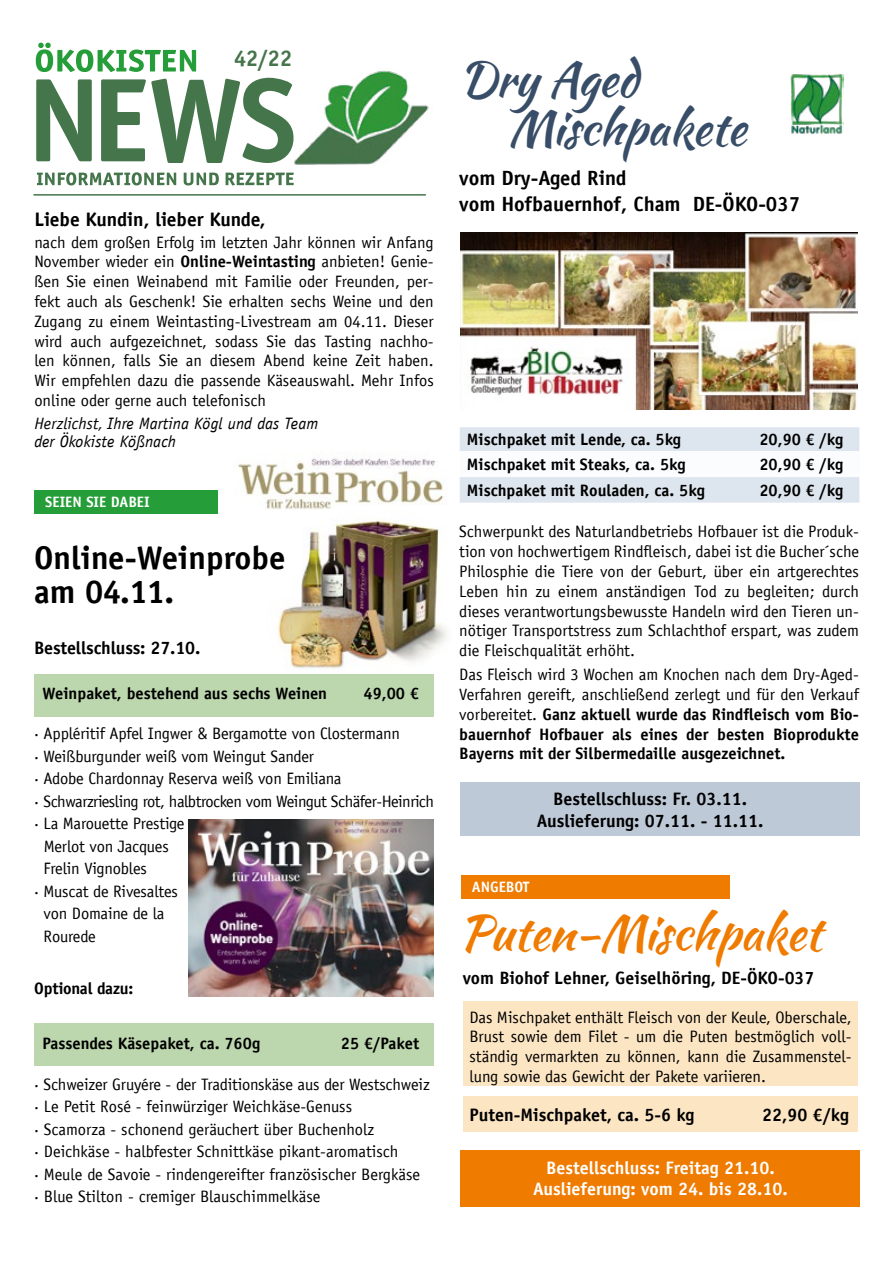
<style>
.page{position:relative;width:893px;height:1263px;background:#fff}
.page>*{position:absolute;margin:0;border:0;box-sizing:border-box;transform-origin:0 0}
.t1{font:48.75px "Kaushan Script";letter-spacing:-.01em;color:#ef7b00}
.t2{font:48px/48.6px "Kaushan Script";letter-spacing:-.01em;color:#384d67}
.t3{font:700 32.85px/34.2px "Officina Sans LT";color:#000}
.t4{font:700 22.5px "Officina Sans LT";color:#45754b}
.t5{font:700 20.55px/26.5px "Officina Sans LT";color:#000}
.t6{font:700 19.5px "Officina Sans LT";color:#000}
.t7{font:700 18px/21.6px "Officina Sans LT";color:#000;text-align:center}
.t8{font:700 18px/21.6px "Officina Sans LT";color:#fff;text-align:center}
.t9{font:700 17.85px "Officina Sans LT";color:#000}
.t10{font:16.5px/19.8px "Officina Sans LT";letter-spacing:-.01em;color:#000;text-align:justify}
.t11{font:700 16.5px/19.8px "Officina Sans LT";color:#000;text-align:justify}
.t12{font:16.5px "Officina Sans LT";letter-spacing:-.03em;color:#000}
.t13{font:italic 16.5px/18.6px "Officina Sans LT";letter-spacing:.01em;color:#000}
.t14{font:700 15px "Officina Sans LT";color:#fff}
.s1{font-weight:700}
.s2{font-family:"Officina San ITC"}
.s3{font-weight:400}
</style>
<div class="page">
<img style="left:237px;top:458px;width:207px;height:52px">
<img style="left:278px;top:519px;width:169px;height:149px">
<svg style="left:36px;top:43px;width:160px;height:29px"></svg>
<svg style="left:36px;top:78px;width:254px;height:85px"></svg>
<img style="left:290px;top:71px;width:139px;height:94px">
<svg style="left:37px;top:172px;width:257px;height:13px"></svg>
<hr style="left:34px;top:194px;width:391px;height:2px;background:#45754b">
<div style="left:35px;top:490px;width:183px;height:24px;background:#259d38"></div>
<div style="left:34px;top:674px;width:400px;height:43px;background:#bcd6ad"></div>
<div style="left:34px;top:1024px;width:400px;height:42px;background:#bcd6ad"></div>
<div style="left:460px;top:427px;width:399px;height:76px;background:#dde5ee"></div>
<div style="left:460px;top:452px;width:399px;height:25px;background:#f9fafc"></div>
<div style="left:460px;top:782px;width:400px;height:54px;background:#bec9d7"></div>
<img style="left:790px;top:74px;width:53px;height:60px">
<img style="left:460px;top:233px;width:397px;height:176px">
<div style="left:463px;top:1001px;width:394px;height:85px;background:#fce5c3"></div>
<div style="left:463px;top:1096px;width:394px;height:35px;background:#fce5c3"></div>
<div style="left:461px;top:874px;width:269px;height:24px;background:#ef7b00"></div>
<div style="left:460px;top:1149px;width:399px;height:57px;background:#ef7b00"></div>
<img style="left:188px;top:820px;width:246px;height:176px">
<h3 class="t4" style="left:234px;top:44px;width:60px">42/22</h3>
<p class="t6" style="left:34px;top:207px;width:233px">Liebe Kundin, lieber Kunde,</p>
<p class="t10" style="left:34px;top:232px;width:401px">nach dem großen Erfolg im letzten Jahr können wir Anfang November wieder ein <span class="s1">Online-Weintasting</span> anbieten! Genie&shy;ßen Sie einen Weinabend mit Familie oder Freunden, per&shy;fekt auch als Geschenk! Sie erhalten sechs Weine und den Zugang zu einem Weintasting-Livestream am 04.11. Dieser wird auch aufgezeichnet, sodass Sie das Tasting nachho&shy;len können, falls Sie an diesem Abend keine Zeit haben.<br>Wir empfehlen dazu die passende Käseauswahl. Mehr Infos online oder gerne auch telefonisch</p>
<p class="t13" style="left:34px;top:414px;width:286px"><span class="s2">Herzlichst,</span> Ihre Martina Kögl und das Team der Ökokiste Kößnach</p>
<p class="t14" style="left:45px;top:493px;width:106px">SEIEN SIE DABEI</p>
<h3 class="t3" style="left:34px;top:540px;width:253px">Online-Weinprobe am 04.11.</h3>
<p class="t7" style="left:34px;top:637px;width:168px">Bestellschluss: 27.10.</p>
<p class="t11" style="left:43px;top:683px;width:286px">Weinpaket, bestehend aus sechs Weinen</p>
<p class="t11" style="left:364px;top:683px;width:57px">49,00 €</p>
<p class="t10" style="left:34px;top:724px;width:367px">. Appléritif Apfel Ingwer &amp; Bergamotte von Clostermann</p>
<p class="t10" style="left:34px;top:746px;width:281px">. Weißburgunder weiß vom Weingut Sander</p>
<p class="t10" style="left:34px;top:769px;width:309px">. Adobe Chardonnay Reserva weiß von Emiliana</p>
<p class="t12" style="left:34px;top:791px;width:401px">. Schwarzriesling rot, halbtrocken vom Weingut Schäfer-Heinrich</p>
<p class="t10" style="left:34px;top:814px;width:152px">. La Marouette Prestige</p>
<p class="t10" style="left:44px;top:836px;width:126px">Merlot von Jacques</p>
<p class="t10" style="left:44px;top:859px;width:105px">Frelin Vignobles</p>
<p class="t10" style="left:34px;top:881px;width:145px">. Muscat de Rivesaltes</p>
<p class="t10" style="left:44px;top:904px;width:122px">von Domaine de la</p>
<p class="t10" style="left:44px;top:927px;width:54px">Rourede</p>
<p class="t11" style="left:34px;top:978px;width:101px">Optional dazu:</p>
<p class="t11" style="left:43px;top:1034px;width:219px">Passendes Käsepaket, ca. 760g</p>
<p class="t11" style="left:341px;top:1034px;width:80px">25 €/Paket</p>
<p class="t10" style="left:34px;top:1073px;width:397px;line-height:22.5px;text-align:left">. Schweizer Gruyére - der Traditionskäse aus der Westschweiz . Le Petit Rosé - feinwürziger Weichkäse-Genuss<br>. Scamorza - schonend geräuchert über Buchenholz<br>. Deichkäse - halbfester Schnittkäse pikant-aromatisch<br>. Meule de Savoie - rindengereifter französischer Bergkäse<br>. Blue Stilton - cremiger Blauschimmelkäse</p>
<h2 class="t2" style="left:509px;top:55px;width:239px;text-indent:-49px">Dry Aged<br>Mischpakete</h2>
<p class="t5" style="left:459px;top:164px;width:343px">vom Dry-Aged Rind<br>vom Hofbauernhof, Cham DE-ÖKO-037</p>
<p class="t11" style="left:467px;top:429px;width:216px">Mischpaket mit Lende, ca. 5kg</p>
<p class="t11" style="left:759px;top:429px;width:85px">20,90 € /kg</p>
<p class="t11" style="left:467px;top:455px;width:220px">Mischpaket mit Steaks, ca. 5kg</p>
<p class="t11" style="left:759px;top:455px;width:85px">20,90 € /kg</p>
<p class="t11" style="left:467px;top:480px;width:240px">Mischpaket mit Rouladen, ca. 5kg</p>
<p class="t11" style="left:759px;top:480px;width:85px">20,90 € /kg</p>
<p class="t10" style="left:459px;top:522px;width:401px">Schwerpunkt des Naturlandbetriebs Hofbauer ist die Produk&shy;tion von hochwertigem Rindfleisch, dabei ist die Bucher´sche Philosphie die Tiere von der Geburt, über ein artgerechtes Leben hin zu einem anständigen Tod zu begleiten; durch dieses verantwortungsbewusste Handeln wird den Tieren un&shy;nötiger Transportstress zum Schlachthof erspart, was zudem die Fleischqualität erhöht.</p>
<p class="t11" style="left:459px;top:664px;width:401px"><span class="s3">Das Fleisch wird 3 Wochen am Knochen nach dem Dry-Aged-Verfahren gereift, anschließend zerlegt und für den Verkauf vorbereitet.</span> Ganz aktuell wurde das Rindfleisch vom Bio&shy;bauernhof Hofbauer als eines der besten Bioprodukte Bayerns mit der Silbermedaille ausgezeichnet.</p>
<p class="t7" style="left:537px;top:788px;width:228px">Bestellschluss: Fr. 03.11.<br>Auslieferung: 07.11. - 11.11.</p>
<p class="t14" style="left:472px;top:877px;width:59px">ANGEBOT</p>
<h1 class="t1" style="left:459px;top:897px;width:364px">Puten-Mischpaket</h1>
<p class="t9" style="left:463px;top:966px;width:353px">vom Biohof Lehner, Geiselhöring, DE-ÖKO-037</p>
<p class="t10" style="left:469px;top:1007px;width:384px">Das Mischpaket enthält Fleisch von der Keule, Oberschale, Brust sowie dem Filet - um die Puten bestmöglich voll&shy;ständig vermarkten zu können, kann die Zusammenstel&shy;lung sowie das Gewicht der Pakete variieren.</p>
<p class="t7" style="left:469px;top:1104px;width:226px">Puten-Mischpaket, ca. 5-6 kg</p>
<p class="t7" style="left:762px;top:1104px;width:88px">22,90 €/kg</p>
<p class="t8" style="left:533px;top:1156px;width:256px">Bestellschluss: Freitag 21.10.<br>Auslieferung: vom 24. bis 28.10.</p>
</div>
